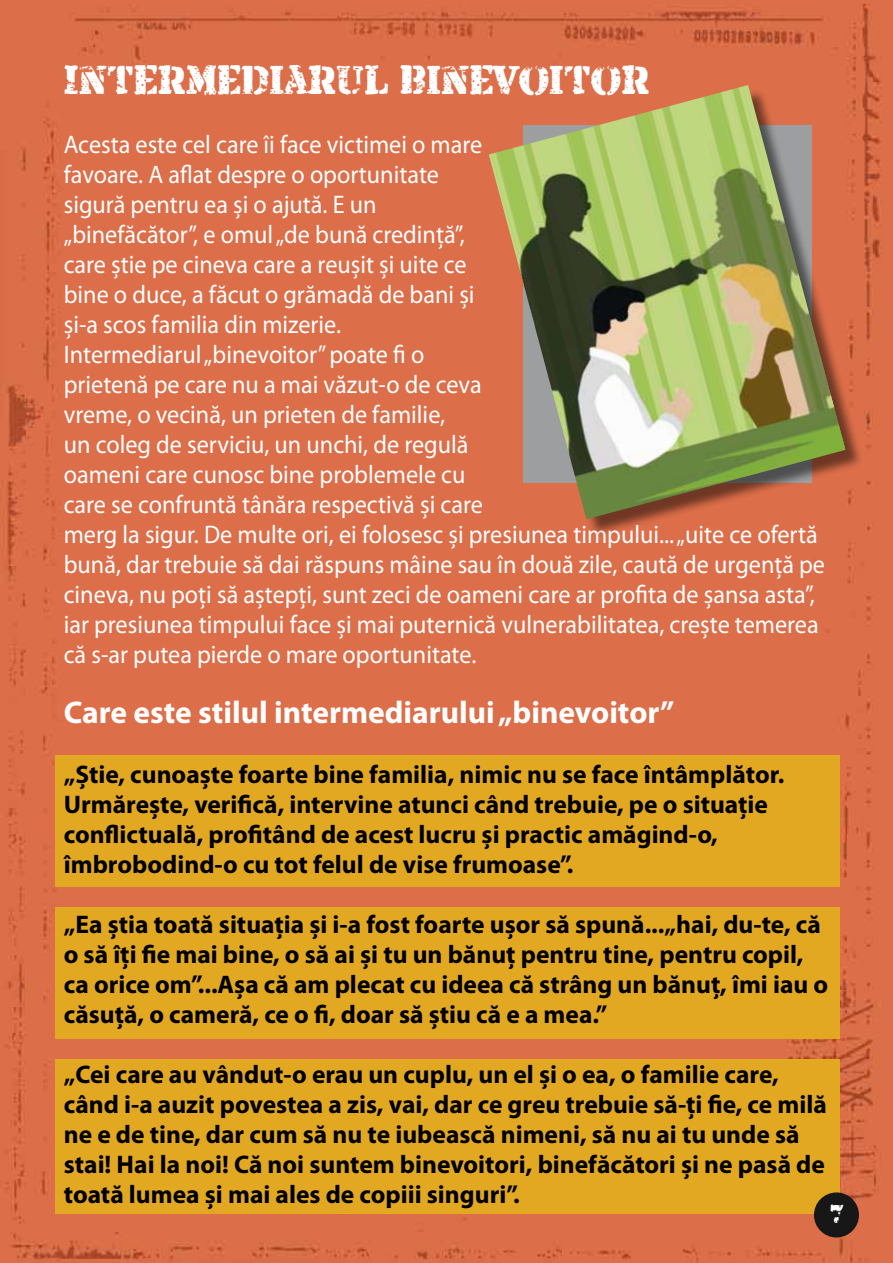
<style>
.page{position:relative;width:893px;height:1263px;background:#dc6e49}
.page>*{position:absolute;margin:0;border:0;box-sizing:border-box;transform-origin:0 0}
.t1{font:42px "Armalite Rifle Ro";color:#fff}
.t2{font:700 31.5px "Myriad Pro";color:#fff}
.t3{font:27px "Armalite Rifle Ro";color:#fff}
.t4{font:25.5px/30px "Myriad Pro";color:#fff;scale:.95 1}
.t5{font:700 25.5px/30px "Myriad Pro";color:#000}
</style>
<div class="page">
<div style="left:56px;top:1059px;width:784px;height:155px;background:#e3a822"></div>
<div style="left:56px;top:907px;width:784px;height:131px;background:#e3a822"></div>
<div style="left:56px;top:755px;width:784px;height:131px;background:#e3a822"></div>
<div style="left:491px;top:87px;width:371px;height:449px;background:#000;opacity:.5"></div>
<img style="left:489px;top:85px;width:357px;height:434px">
<div style="left:814px;top:1192px;width:45px;height:45px;background:#171717;border-radius:50%"></div>
<h1 class="t1" style="left:64px;top:59px;width:587px">INTERMEDIARUL BINEVOITOR</h1>
<p class="t4" style="left:64px;top:129px;width:803px">Acesta este cel care îi face victimei o mare<br>favoare. A aflat despre o oportunitate<br>sigură pentru ea și o ajută. E un<br>„binefăcător”, e omul „de bună credinţă”,<br>care știe pe cineva care a reușit și uite ce<br>bine o duce, a făcut o grămadă de bani și<br>și-a scos familia din mizerie.<br>Intermediarul „binevoitor” poate fi o<br>prietenă pe care nu a mai văzut-o de ceva<br>vreme, o vecină, un prieten de familie,<br>un coleg de serviciu, un unchi, de regulă<br>oameni care cunosc bine problemele cu<br>care se confruntă tânăra respectivă și care<br>merg la sigur. De multe ori, ei folosesc și presiunea timpului... „uite ce ofertă bună, dar trebuie să dai răspuns mâine sau în două zile, caută de urgenţă pe cineva, nu poţi să aștepţi, sunt zeci de oameni care ar profita de șansa asta”, iar presiunea timpului face și mai puternică vulnerabilitatea, crește temerea că s-ar putea pierde o mare oportunitate.</p>
<p class="t2" style="left:64px;top:692px;width:612px">Care este stilul intermediarului „binevoitor”</p>
<p class="t5" style="left:64px;top:759px;width:722px">„Știe, cunoaște foarte bine familia, nimic nu se face întâmplător.<br>Urmărește, verifică, intervine atunci când trebuie, pe o situaţie conflictuală, profitând de acest lucru și practic amăgind-o, îmbrobodind-o cu tot felul de vise frumoase”.</p>
<p class="t5" style="left:64px;top:909px;width:766px">„Ea știa toată situaţia și i-a fost foarte ușor să spună...„hai, du-te, că o să îţi fie mai bine, o să ai și tu un bănuţ pentru tine, pentru copil, ca orice om”...Așa că am plecat cu ideea că strâng un bănuţ, îmi iau o căsuţă, o cameră, ce o fi, doar să știu că e a mea.”</p>
<p class="t5" style="left:64px;top:1058px;width:765px">„Cei care au vândut-o erau un cuplu, un el și o ea, o familie care, când i-a auzit povestea a zis, vai, dar ce greu trebuie să-ţi fie, ce milă ne e de tine, dar cum să nu te iubească nimeni, să nu ai tu unde să stai! Hai la noi! Că noi suntem binevoitori, binefăcători și ne pasă de toată lumea și mai ales de copiii singuri”.</p>
<p class="t3" style="left:830px;top:1200px;width:15px">7</p>
</div>
